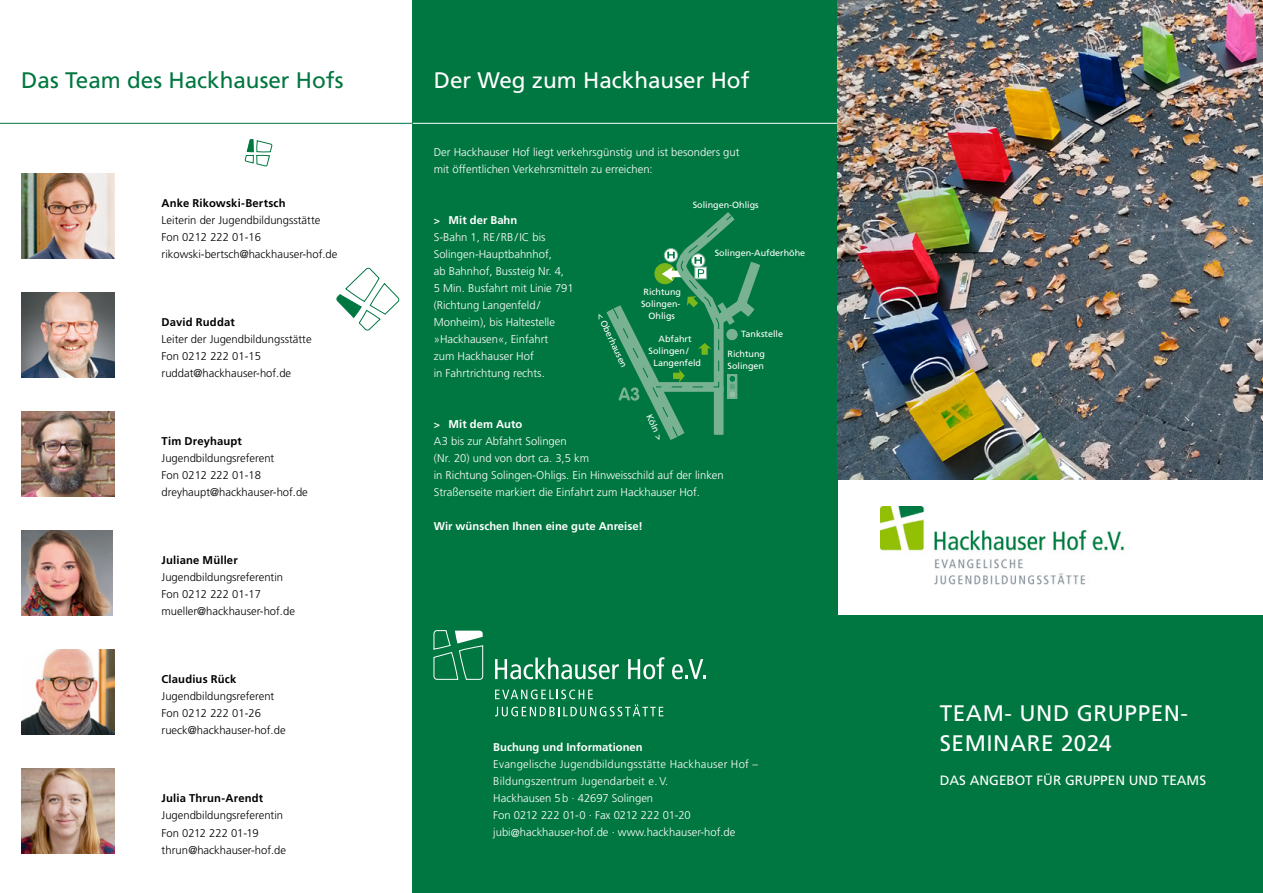
<style>
.page{position:relative;width:1263px;height:893px;background:#fff}
.page>*{position:absolute;margin:0;border:0;box-sizing:border-box;transform-origin:0 0}
.t1{font:22.5px/30px "Frutiger";letter-spacing:.015em;color:#fff}
.t2{font:22.5px "Frutiger";color:#007740}
.t3{font:13.5px "Frutiger";color:#fff}
.t4{font:300 11.25px/17px "Frutiger";color:#fff}
.t5{font:300 11.25px/17px "Frutiger";color:#000}
.t6{font:300 11.25px/17px "Frutiger";letter-spacing:.02em;color:#fff}
.t7{font:700 11.25px "Frutiger";letter-spacing:.015em;color:#000}
.t8{font:700 11.25px "Frutiger";color:#fff}
.t9{font:9px/12px "Frutiger";color:#fff}
.s1{font-weight:700;font-size:10.5px}
.s2{font-weight:700}
</style>
<div class="page">
<div style="left:412px;top:0;width:426px;height:893px;background:#007740"></div>
<div style="left:838px;top:615px;width:425px;height:278px;background:#007740"></div>
<svg style="left:495px;top:658px;width:124px;height:21px"></svg>
<svg style="left:628px;top:657px;width:36px;height:22px"></svg>
<svg style="left:672px;top:659px;width:34px;height:20px"></svg>
<svg style="left:495px;top:689px;width:168px;height:27px"></svg>
<svg style="left:434px;top:630px;width:49px;height:50px"></svg>
<hr style="left:412px;top:123px;width:426px;height:1px;background:#fff">
<svg style="left:606px;top:212px;width:155px;height:228px"></svg>
<hr style="left:0;top:123px;width:412px;height:1px;background:#007740">
<svg style="left:336px;top:267px;width:64px;height:64px"></svg>
<svg style="left:244px;top:138px;width:29px;height:29px"></svg>
<img style="left:21px;top:173px;width:94px;height:85px">
<img style="left:21px;top:292px;width:94px;height:85px">
<img style="left:21px;top:530px;width:91px;height:85px">
<img style="left:21px;top:411px;width:94px;height:85px">
<img style="left:21px;top:649px;width:94px;height:85px">
<img style="left:21px;top:768px;width:94px;height:85px">
<img style="left:838px;top:0;width:425px;height:479px">
<img style="left:880px;top:506px;width:245px;height:79px">
<h1 class="t2" style="left:21px;top:67px;width:324px">Das Team des Hackhauser Hofs</h1>
<h1 class="t1" style="left:434px;top:65px;width:317px">Der Weg zum Hackhauser Hof</h1>
<p class="t7" style="left:162px;top:197px;width:126px">Anke Rikowski-Bertsch</p>
<p class="t5" style="left:162px;top:212px;width:177px">Leiterin der Jugendbildungsstätte<br>Fon 0212 222 01-16 rikowski-bertsch@hackhauser-hof.de</p>
<p class="t7" style="left:162px;top:316px;width:75px">David Ruddat</p>
<p class="t5" style="left:162px;top:331px;width:152px">Leiter der Jugendbildungsstätte<br>Fon 0212 222 01-15 ruddat@hackhauser-hof.de</p>
<p class="t7" style="left:162px;top:435px;width:82px">Tim Dreyhaupt</p>
<p class="t5" style="left:162px;top:450px;width:148px">Jugendbildungsreferent<br>Fon 0212 222 01-18 dreyhaupt@hackhauser-hof.de</p>
<p class="t7" style="left:162px;top:554px;width:78px">Juliane Müller</p>
<p class="t5" style="left:162px;top:569px;width:135px">Jugendbildungsreferentin<br>Fon 0212 222 01-17 mueller@hackhauser-hof.de</p>
<p class="t7" style="left:162px;top:673px;width:76px">Claudius Rück</p>
<p class="t5" style="left:162px;top:688px;width:126px">Jugendbildungsreferent<br>Fon 0212 222 01-26 rueck@hackhauser-hof.de</p>
<p class="t7" style="left:162px;top:792px;width:103px">Julia Thrun-Arendt</p>
<p class="t5" style="left:162px;top:807px;width:126px">Jugendbildungsreferentin<br>Fon 0212 222 01-19 thrun@hackhauser-hof.de</p>
<p class="t4" style="left:434px;top:144px;width:307px">Der Hackhauser Hof liegt verkehrsgünstig und ist besonders gut mit öffentlichen Verkehrsmitteln zu erreichen:</p>
<p class="t4" style="left:434px;top:212px;width:142px"><span class="s1">&gt;</span> <span class="s2">Mit der Bahn<br></span>S-Bahn 1, RE /RB/IC bis<br>Solingen-Hauptbahnhof,<br>ab Bahnhof, Bussteig Nr. 4,<br>5 Min. Busfahrt mit Linie 791 (Richtung Langenfeld/<br>Monheim), bis Haltestelle »Hackhausen«, Einfahrt<br>zum Hackhauser Hof<br>in Fahrtrichtung rechts.</p>
<p class="t9" style="left:605px;top:311px;width:60px;rotate:65deg">&lt; Oberhausen</p>
<p class="t9" style="left:693px;top:198px;width:68px">Solingen-Ohligs</p>
<p class="t9" style="left:715px;top:247px;width:92px">Solingen-Aufderhöhe</p>
<p class="t9" style="left:641px;top:286px;width:41px;text-align:center">Richtung<br>Solingen-<br>Ohligs</p>
<p class="t9" style="left:658px;top:333px;width:35px">Abfahrt</p>
<p class="t9" style="left:648px;top:345px;width:42px">Solingen/</p>
<p class="t9" style="left:653px;top:357px;width:49px">Langenfeld</p>
<p class="t9" style="left:727px;top:324px;width:57px;line-height:19.5px;text-indent:14px">Tankstelle<br>Richtung</p>
<p class="t9" style="left:727px;top:359px;width:38px">Solingen</p>
<p class="t9" style="left:654px;top:412px;width:29px;rotate:65deg">Köln &gt;</p>
<p class="t4" style="left:434px;top:416px;width:292px"><span class="s1">&gt;</span> <span class="s2">Mit dem Auto<br></span>A3 bis zur Abfahrt Solingen<br>(Nr. 20) und von dort ca. 3,5 km<br>in Richtung Solingen-Ohligs. Ein Hinweisschild auf der linken Straßenseite markiert die Einfahrt zum Hackhauser Hof.</p>
<p class="t8" style="left:434px;top:520px;width:211px">Wir wünschen Ihnen eine gute Anreise!</p>
<p class="t8" style="left:493px;top:741px;width:151px">Buchung und Informationen</p>
<p class="t6" style="left:493px;top:756px;width:266px">Evangelische Jugendbildungsstätte Hackhauser Hof – Bildungszentrum Jugendarbeit e. V.<br>Hackhausen 5b · 42697 Solingen<br>Fon 0212 222 01-0 · Fax 0212 222 01-20 jubi@hackhauser-hof.de · www.hackhauser-hof.de</p>
<h1 class="t1" style="left:940px;top:698px;width:250px">TEAM- UND GRUPPEN-<br>SEMINARE 2024</h1>
<p class="t3" style="left:940px;top:772px;width:268px">DAS ANGEBOT FÜR GRUPPEN UND TEAMS</p>
</div>
